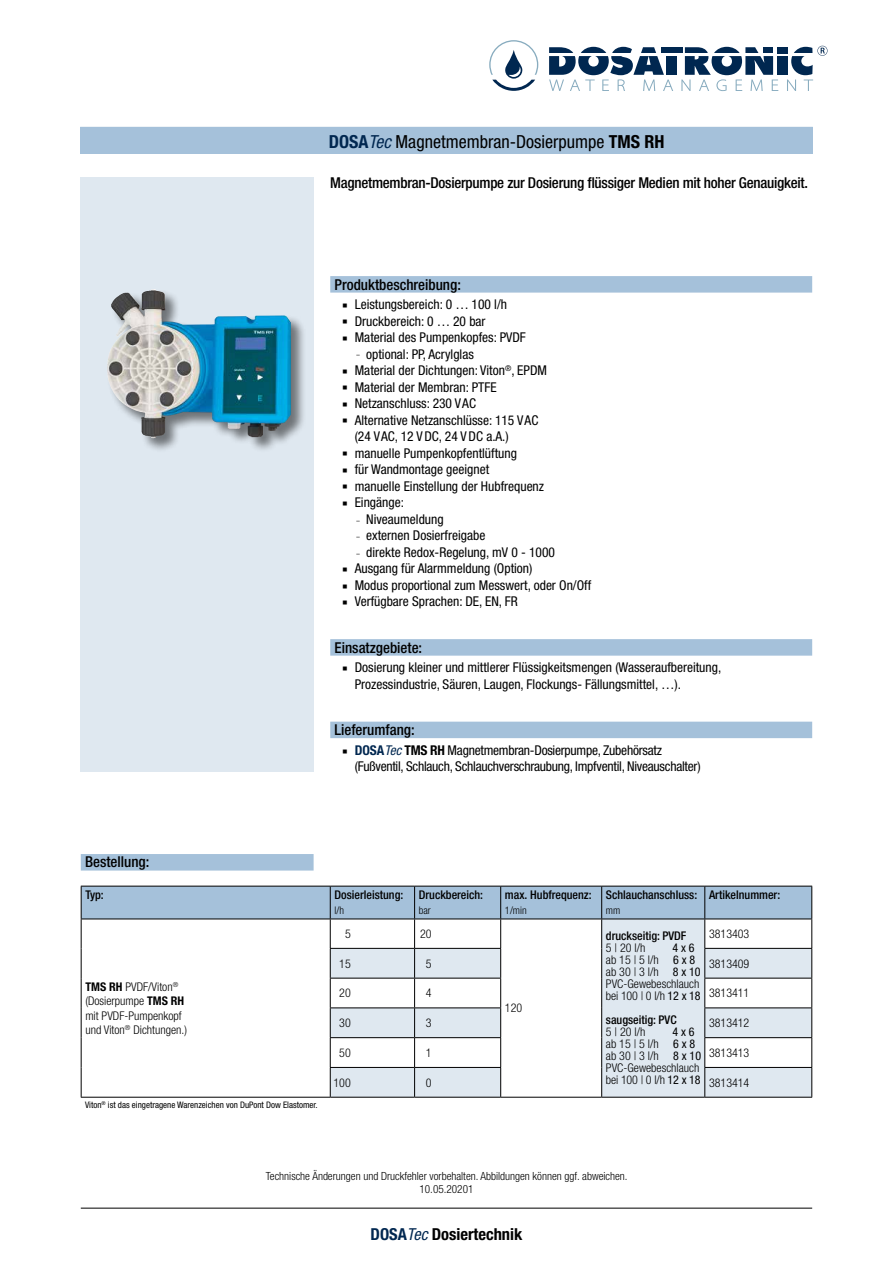
<style>
.page{position:relative;width:893px;height:1263px;background:#fff}
.page>*{position:absolute;margin:0;border:0;box-sizing:border-box;transform-origin:0 0}
.t1{font:condensed 18px "Helvetica Neue LT Pro";color:#000}
.t2{font:700 condensed 16.5px "Helvetica Neue LT Pro";color:#000}
.t3{font:500 condensed 15px "Helvetica Neue LT Pro";letter-spacing:-.015em;color:#000}
.t4{font:condensed 13.5px/16.5px "Helvetica Neue LT Pro";color:#000}
.t5{font:condensed 13.5px/16.5px "Helvetica Neue LT Pro";letter-spacing:-.02em;color:#000}
.t6{font:300 condensed 12px/12px "Helvetica Neue LT Pro";color:#000}
.t7{font:500 condensed 12px "Helvetica Neue LT Pro";color:#000}
.t8{font:300 condensed 11.25px/13.5px "Helvetica Neue LT Pro";color:#000;text-align:center}
.t9{font:300 condensed 10.5px "Helvetica Neue LT Pro";color:#000}
.t10{font:condensed 9px "Helvetica Neue LT Pro";color:#000}
.s1{font-weight:700;color:#002750}
.s2{font-style:italic;color:#002750}
.s3{font-weight:700}
.s4{font-size:6.75px}
.s5{font-weight:400}
.s6{color:#002750}
.s7{font-weight:400;font-style:italic;color:#002750}
</style>
<div class="page">
<div style="left:81px;top:177px;width:233px;height:595px;background:#dfe8f0"></div>
<div style="left:106px;top:289px;width:201px;height:164px;background:#000;opacity:.5"></div>
<img style="left:107px;top:289px;width:184px;height:150px">
<hr style="left:81px;top:1208px;width:731px;height:1px;background:#000">
<svg style="left:489px;top:40px;width:339px;height:51px"></svg>
<div style="left:80px;top:127px;width:733px;height:27px;background:#a5c1da"></div>
<div style="left:330px;top:276px;width:482px;height:17px;background:#a5c1da"></div>
<div style="left:330px;top:639px;width:482px;height:17px;background:#a5c1da"></div>
<div style="left:330px;top:722px;width:482px;height:16px;background:#a5c1da"></div>
<div style="left:81px;top:854px;width:233px;height:16px;background:#a5c1da"></div>
<hr style="left:81px;top:1097px;width:249px;height:1px;background:#000">
<hr style="left:705px;top:1097px;width:107px;height:1px;background:#000">
<hr style="left:330px;top:1097px;width:85px;height:1px;background:#000">
<hr style="left:415px;top:1097px;width:86px;height:1px;background:#000">
<hr style="left:602px;top:1097px;width:103px;height:1px;background:#000">
<hr style="left:501px;top:1097px;width:101px;height:1px;background:#000">
<svg style="left:81px;top:886px;width:731px;height:211px"></svg>
<hr style="left:601px;top:1067px;width:1px;height:30px;background:#000">
<h1 class="t1" style="left:329px;top:131px;width:337px"><span class="s1">DOSA</span><span class="s2">Tec</span> Magnetmembran-Dosierpumpe <span class="s3">TMS RH</span></h1>
<p class="t3" style="left:330px;top:173px;width:477px">Magnetmembran-Dosierpumpe zur Dosierung flüssiger Medien mit hoher Genauigkeit.</p>
<p class="t3" style="left:334px;top:275px;width:128px">Produktbeschreibung:</p>
<p class="t4" style="left:355px;top:296px;width:173px">Leistungsbereich: 0 … 100 l/h<br>Druckbereich: 0 … 20 bar<br>Material des Pumpenkopfes: PVDF</p>
<p class="t4" style="left:355px;top:345px;width:194px"><span class="s4">–</span> optional: PP, Acrylglas<br>Material der Dichtungen: Viton<sup>®</sup>, EPDM<br>Material der Membran: PTFE<br>Netzanschluss: 230 VAC<br>Alternative Netzanschlüsse: 115 VAC (24 VAC, 12 VDC, 24 VDC a.A.) manuelle Pumpenkopfentlüftung<br>für Wandmontage geeignet<br>manuelle Einstellung der Hubfrequenz<br>Eingänge:</p>
<p class="t4" style="left:357px;top:510px;width:89px"><span class="s4">–</span> Niveaumeldung</p>
<p class="t4" style="left:357px;top:527px;width:130px"><span class="s4">–</span> externen Dosierfreigabe</p>
<p class="t4" style="left:355px;top:543px;width:238px"><span class="s4">–</span> direkte Redox-Regelung, mV 0 - 1000<br>Ausgang für Alarmmeldung (Option)<br>Modus proportional zum Messwert, oder On/Off Verfügbare Sprachen: DE, EN, FR</p>
<p class="t3" style="left:334px;top:638px;width:89px">Einsatzgebiete:</p>
<p class="t4" style="left:355px;top:659px;width:368px">Dosierung kleiner und mittlerer Flüssigkeitsmengen (Wasseraufbereitung,<br>Prozessindustrie, Säuren, Laugen, Flockungs- Fällungsmittel, …).</p>
<p class="t3" style="left:334px;top:721px;width:82px">Lieferumfang:</p>
<p class="t5" style="left:355px;top:741px;width:347px"><span class="s1">DOSA</span><span class="s2">Tec</span> <span class="s3">TMS RH</span> Magnetmembran-Dosierpumpe, Zubehörsatz (Fußventil, Schlauch, Schlauchverschraubung, Impfventil, Niveauschalter)</p>
<p class="t3" style="left:85px;top:853px;width:66px">Bestellung:</p>
<p class="t7" style="left:85px;top:888px;width:20px">Typ:</p>
<p class="t7" style="left:334px;top:888px;width:70px">Dosierleistung:</p>
<p class="t9" style="left:334px;top:904px;width:11px">l/h</p>
<p class="t7" style="left:419px;top:888px;width:66px">Druckbereich:</p>
<p class="t9" style="left:419px;top:904px;width:14px">bar</p>
<p class="t7" style="left:505px;top:888px;width:88px">max. Hubfrequenz:</p>
<p class="t9" style="left:505px;top:904px;width:23px">1/min</p>
<p class="t7" style="left:606px;top:888px;width:93px">Schlauchanschluss:</p>
<p class="t9" style="left:606px;top:904px;width:16px">mm</p>
<p class="t7" style="left:709px;top:888px;width:73px">Artikelnummer:</p>
<p class="t6" style="left:85px;top:979px;width:103px;line-height:14.4px"><span class="s3">TMS RH</span> PVDF/Viton<sup>® </sup>(Dosierpumpe <span class="s3">TMS RH </span>mit PVDF-Pumpenkopf und Viton<sup>®</sup> Dichtungen.)</p>
<p class="t10" style="left:85px;top:1099px;width:234px">Viton<sup>®</sup> ist das eingetragene Warenzeichen von DuPont Dow Elastomer.</p>
<p class="t6" style="left:345px;top:927px;width:7px">5</p>
<p class="t6" style="left:420px;top:927px;width:13px">20</p>
<p class="t6" style="left:709px;top:927px;width:42px">3813403</p>
<p class="t7" style="left:606px;top:929px;width:82px">druckseitig: PVDF</p>
<p class="t6" style="left:606px;top:942px;width:41px">5 | 20 l/h</p>
<p class="t6" style="left:606px;top:942px;width:96px;text-indent:67px"><span class="s5">4 x 6 </span>ab 15 | 5 l/h <span class="s5">6 x 8 </span>ab 30 | 3 l/h <span class="s5">8 x 10<br></span>PVC-Gewebeschlauch bei 100 | 0 l/h <span class="s5">12 x 18</span></p>
<p class="t7" style="left:606px;top:1013px;width:72px">saugseitig: PVC</p>
<p class="t6" style="left:606px;top:1026px;width:41px">5 | 20 l/h</p>
<p class="t6" style="left:339px;top:957px;width:13px">15</p>
<p class="t6" style="left:426px;top:957px;width:7px">5</p>
<p class="t6" style="left:709px;top:957px;width:42px">3813409</p>
<p class="t6" style="left:339px;top:987px;width:13px">20</p>
<p class="t6" style="left:426px;top:987px;width:7px">4</p>
<p class="t6" style="left:709px;top:987px;width:42px">3813411</p>
<p class="t6" style="left:339px;top:1017px;width:13px">30</p>
<p class="t6" style="left:426px;top:1017px;width:7px">3</p>
<p class="t6" style="left:709px;top:1017px;width:42px">3813412</p>
<p class="t6" style="left:339px;top:1046px;width:13px">50</p>
<p class="t6" style="left:426px;top:1046px;width:7px">1</p>
<p class="t6" style="left:709px;top:1046px;width:42px">3813413</p>
<p class="t6" style="left:334px;top:1076px;width:19px">100</p>
<p class="t6" style="left:426px;top:1076px;width:7px">0</p>
<p class="t6" style="left:709px;top:1076px;width:42px">3813414</p>
<p class="t6" style="left:505px;top:1002px;width:19px">120</p>
<p class="t6" style="left:606px;top:1026px;width:97px;text-indent:66px"><span class="s5">4 x 6 </span>ab 15 | 5 l/h <span class="s5">6 x 8 </span>ab 30 | 3 l/h <span class="s5">8 x 10<br></span>PVC-Gewebeschlauch bei 100 | 0 l/h <span class="s5">12 x 18</span></p>
<p class="t8" style="left:266px;top:1169px;width:363px">Technische Änderungen und Druckfehler vorbehalten. Abbildungen können ggf. abweichen.<br>10.05.20201</p>
<p class="t2" style="left:371px;top:1224px;width:153px"><span class="s6">DOSA</span><span class="s7">Tec</span> Dosiertechnik</p>
</div>
